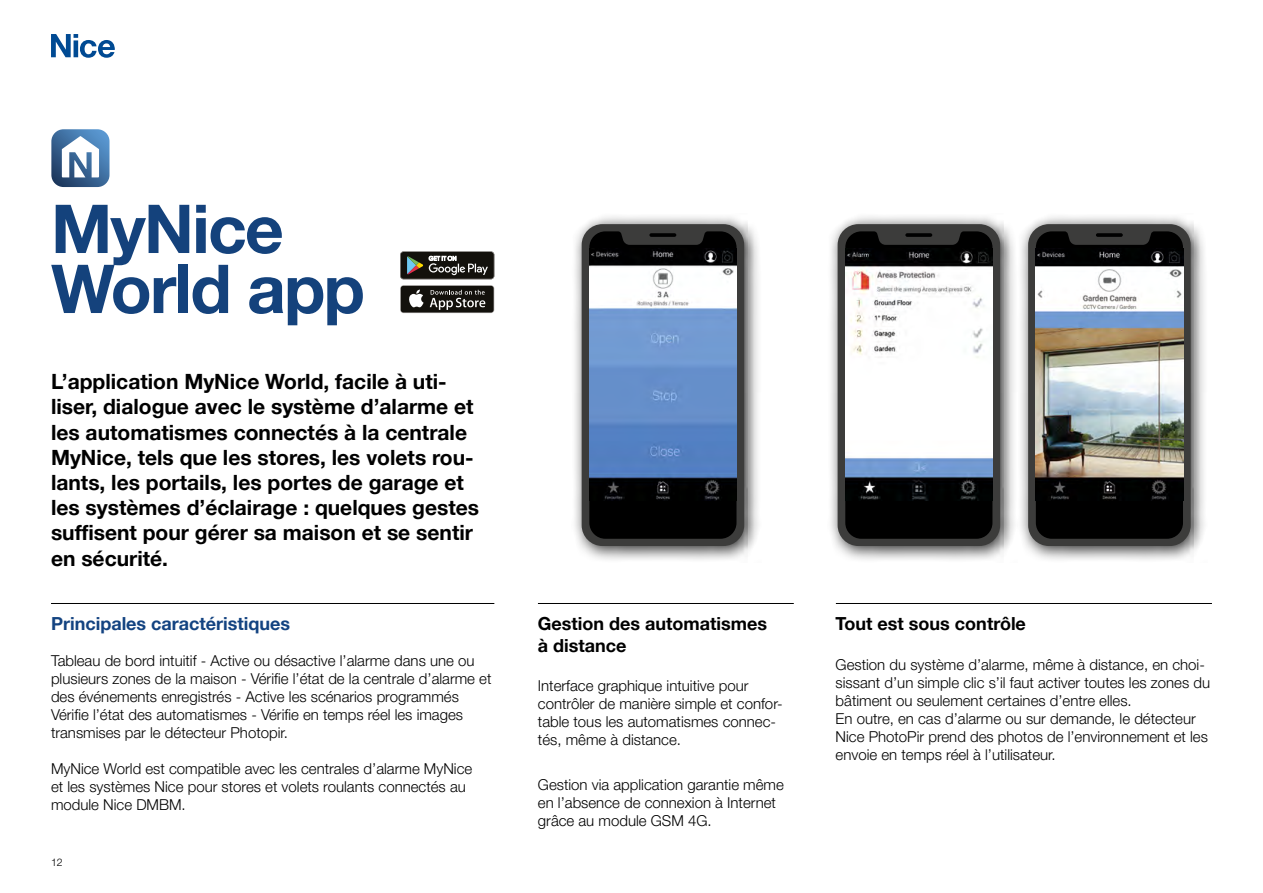
<style>
.page{position:relative;width:1263px;height:893px;background:#fff}
.page>*{position:absolute;margin:0;border:0;box-sizing:border-box;transform-origin:0 0}
.t1{font:700 67.5px/60px "Helvetica Neue LT Pro";letter-spacing:-.025em;color:#14427c}
.t2{font:700 21px/25.2px "Helvetica Neue LT Pro";color:#000}
.t3{font:700 18px/21.6px "Helvetica Neue LT Pro";color:#000}
.t4{font:700 18px "Helvetica Neue LT Pro";color:#134381}
.t5{font:300 15px/18px "Helvetica Neue LT Pro";color:#000}
.t6{font:300 10.5px "Helvetica Neue LT Pro";color:#000}
</style>
<div class="page">
<svg style="left:51px;top:34px;width:64px;height:24px"></svg>
<svg style="left:400px;top:285px;width:94px;height:28px"></svg>
<div style="left:401px;top:286px;width:93px;height:26px;background:#13110c;border-radius:3px"></div>
<svg style="left:409px;top:290px;width:15px;height:17px"></svg>
<svg style="left:430px;top:290px;width:55px;height:20px"></svg>
<svg style="left:400px;top:251px;width:94px;height:28px"></svg>
<svg style="left:51px;top:129px;width:59px;height:58px"></svg>
<div style="left:571px;top:213px;width:190px;height:350px;background:#000;opacity:.8"></div>
<div style="left:582px;top:224px;width:162px;height:322px;background:#3c3c3b;border-radius:21px"></div>
<svg style="left:589px;top:231px;width:147px;height:308px;fill:#000"></svg>
<img style="left:589px;top:249px;width:147px;height:251px">
<hr style="left:836px;top:603px;width:376px;height:1px;background:#000">
<hr style="left:51px;top:603px;width:443px;height:1px;background:#000">
<div style="left:827px;top:213px;width:190px;height:350px;background:#000;opacity:.8"></div>
<div style="left:838px;top:224px;width:162px;height:322px;background:#3c3c3b;border-radius:21px"></div>
<div style="left:1017px;top:213px;width:191px;height:350px;background:#000;opacity:.8"></div>
<div style="left:1028px;top:224px;width:163px;height:322px;background:#3c3c3b;border-radius:21px"></div>
<svg style="left:845px;top:231px;width:147px;height:308px;fill:#000"></svg>
<img style="left:845px;top:249px;width:147px;height:251px">
<svg style="left:1036px;top:231px;width:147px;height:308px;fill:#000"></svg>
<img style="left:1036px;top:249px;width:147px;height:251px">
<hr style="left:538px;top:603px;width:256px;height:1px;background:#000">
<h1 class="t1" style="left:51px;top:197px;width:315px">MyNice<br>World app</h1>
<p class="t2" style="left:51px;top:369px;width:430px">L’application MyNice World, facile à uti&shy;liser, dialogue avec le système d’alarme et les automatismes connectés à la centrale MyNice, tels que les stores, les volets rou&shy;lants, les portails, les portes de garage et les systèmes d’éclairage : quelques gestes suffisent pour gérer sa maison et se sentir en sécurité.</p>
<p class="t4" style="left:51px;top:613px;width:241px">Principales caractéristiques</p>
<p class="t5" style="left:51px;top:651px;width:442px">Tableau de bord intuitif - Active ou désactive l’alarme dans une ou plusieurs zones de la maison - Vérifie l’état de la centrale d’alarme et des événements enregistrés - Active les scénarios programmés Vérifie l’état des automatismes - Vérifie en temps réel les images transmises par le détecteur Photopir.</p>
<p class="t5" style="left:51px;top:759px;width:423px">MyNice World est compatible avec les centrales d’alarme MyNice et les systèmes Nice pour stores et volets roulants connectés au module Nice DMBM.</p>
<p class="t6" style="left:51px;top:856px;width:13px">12</p>
<p class="t3" style="left:538px;top:612px;width:231px">Gestion des automatismes à distance</p>
<p class="t5" style="left:538px;top:677px;width:246px">Interface graphique intuitive pour contrôler de manière simple et confor&shy;table tous les automatismes connec&shy;tés, même à distance.</p>
<p class="t5" style="left:538px;top:775px;width:247px">Gestion via application garantie même en l’absence de connexion à Internet grâce au module GSM 4G.</p>
<p class="t3" style="left:836px;top:612px;width:192px">Tout est sous contrôle</p>
<p class="t5" style="left:836px;top:655px;width:376px">Gestion du système d’alarme, même à distance, en choi&shy;sissant d’un simple clic s’il faut activer toutes les zones du bâtiment ou seulement certaines d’entre elles.<br>En outre, en cas d’alarme ou sur demande, le détecteur Nice PhotoPir prend des photos de l’environnement et les envoie en temps réel à l’utilisateur.</p>
</div>
